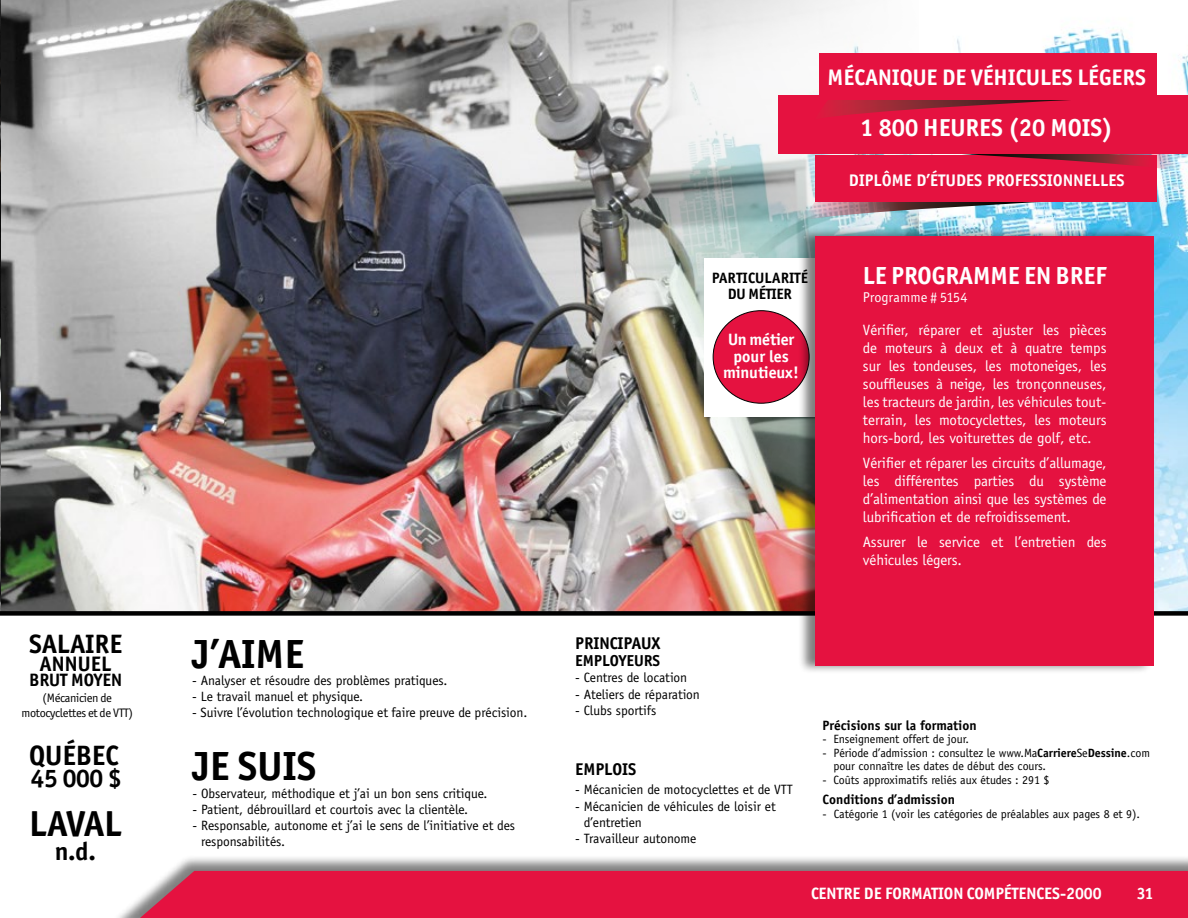
<style>
.page{position:relative;width:1188px;height:918px;background:#fff}
.page>*{position:absolute;margin:0;border:0;box-sizing:border-box;transform-origin:0 0}
.t1{font:700 40.8px "Officina San ITC";color:#000}
.t2{font:700 36.15px "Officina San ITC";letter-spacing:-.015em;color:#000}
.t3{font:700 28.05px "Officina San ITC";color:#000}
.t4{font:700 26.7px "Officina San ITC";color:#000}
.t5{font:700 25.5px "Officina San ITC";color:#000}
.t6{font:700 24.75px "Officina San ITC";color:#fff}
.t7{font:700 24.6px "Officina San ITC";color:#fff}
.t8{font:700 22.5px "Officina San ITC";color:#fff}
.t9{font:700 21px "Officina San ITC";letter-spacing:.01em;color:#000}
.t10{font:700 18px "Officina San ITC";color:#000}
.t11{font:700 16.95px "Officina San ITC";color:#000}
.t12{font:700 16.8px "Officina Sans";letter-spacing:-.005em;color:#fff}
.t13{font:700 16.5px/16.5px "Officina San ITC";color:#fff;text-align:center}
.t14{font:700 15.9px "Officina San ITC";color:#000}
.t15{font:15px/18px "Officina Sans";letter-spacing:-.005em;color:#fff;text-align:justify}
.t16{font:700 15px/16.5px "Officina San ITC";letter-spacing:.01em;color:#000;text-align:center}
.t17{font:14.25px "Officina San ITC";color:#fff}
.t18{font:13.5px/16.2px "Officina Sans";letter-spacing:-.005em;color:#000}
.t19{font:700 13.5px "Officina Sans";letter-spacing:-.005em;color:#000}
.t20{font:12.3px/15px "Officina San ITC";letter-spacing:-.025em;color:#000;text-align:center}
.t21{font:12px/13.5px "Officina Sans";letter-spacing:-.005em;color:#000}
.s1{font-weight:700}
</style>
<div class="page">
<img style="left:919px;top:28px;width:269px;height:583px">
<img style="left:0;top:0;width:919px;height:611px">
<div style="left:0;top:611px;width:1188px;height:5px;background:#000"></div>
<div style="left:112px;top:854px;width:1076px;height:64px;background:#000;opacity:.5"></div>
<div style="left:140px;top:871px;width:1048px;height:47px;background:#e51240"></div>
<img style="left:802px;top:192px;width:258px;height:29px">
<div style="left:815px;top:156px;width:342px;height:46px;background:#e51240"></div>
<svg style="left:922px;top:154px;width:258px;height:18px"></svg>
<div style="left:779px;top:95px;width:409px;height:59px;background:#e51240"></div>
<svg style="left:814px;top:91px;width:256px;height:26px"></svg>
<div style="left:819px;top:53px;width:338px;height:46px;background:#e51240"></div>
<div style="left:704px;top:258px;width:112px;height:159px;background:#fff"></div>
<div style="left:713px;top:311px;width:96px;height:92px;background:#e51240;border-radius:50%"></div>
<div style="left:798px;top:227px;width:354px;height:447px;background:#000;opacity:.5"></div>
<div style="left:816px;top:237px;width:338px;height:429px;background:#e51240"></div>
<h3 class="t4" style="left:29px;top:628px;width:95px">SALAIRE</h3>
<h3 class="t9" style="left:40px;top:651px;width:73px">ANNUEL</h3>
<h3 class="t10" style="left:29px;top:669px;width:95px">BRUT MOYEN</h3>
<p class="t20" style="left:21px;top:690px;width:113px">(Mécanicien de motocyclettes et de VTT)</p>
<h3 class="t3" style="left:29px;top:738px;width:91px">QUÉBEC</h3>
<h3 class="t5" style="left:31px;top:762px;width:92px">45 000 $</h3>
<h2 class="t2" style="left:29px;top:802px;width:94px">LAVAL</h2>
<h3 class="t5" style="left:55px;top:835px;width:43px">n.d.</h3>
<h1 class="t1" style="left:192px;top:629px;width:113px">J’AIME</h1>
<p class="t18" style="left:192px;top:672px;width:257px">- Analyser et résoudre des problèmes pratiques.</p>
<p class="t18" style="left:192px;top:688px;width:172px">- Le travail manuel et physique.</p>
<p class="t18" style="left:192px;top:705px;width:337px">- Suivre l’évolution technologique et faire preuve de précision.</p>
<h1 class="t1" style="left:192px;top:741px;width:126px">JE SUIS</h1>
<p class="t18" style="left:192px;top:785px;width:296px">- Observateur, méthodique et j’ai un bon sens critique.</p>
<p class="t18" style="left:192px;top:801px;width:277px">- Patient, débrouillard et courtois avec la clientèle.</p>
<p class="t18" style="left:201px;top:817px;width:316px;text-indent:-9px">- Responsable, autonome et j’ai le sens de l’initiative et des responsabilités.</p>
<h3 class="t8" style="left:828px;top:63px;width:320px">MÉCANIQUE DE VÉHICULES LÉGERS</h3>
<h3 class="t7" style="left:860px;top:112px;width:254px">1 800 HEURES (20 MOIS)</h3>
<p class="t12" style="left:849px;top:170px;width:277px">DIPLÔME D’ÉTUDES PROFESSIONNELLES</p>
<p class="t16" style="left:712px;top:269px;width:98px">PARTICULARITÉ<br>DU MÉTIER</p>
<p class="t13" style="left:723px;top:331px;width:77px">Un métier pour les minutieux!</p>
<h3 class="t6" style="left:863px;top:260px;width:245px">LE PROGRAMME EN BREF</h3>
<p class="t17" style="left:863px;top:289px;width:106px">Programme # 5154</p>
<p class="t15" style="left:863px;top:321px;width:245px">Vérifier, réparer et ajuster les pièces de moteurs à deux et à quatre temps sur les tondeuses, les motoneiges, les souffleuses à neige, les tronçonneuses, les tracteurs de jardin, les véhicules tout&shy;terrain, les motocyclettes, les moteurs hors-bord, les voiturettes de golf, etc.</p>
<p class="t15" style="left:863px;top:454px;width:245px">Vérifier et réparer les circuits d’allumage, les différentes parties du système d’alimentation ainsi que les systèmes de lubrification et de refroidissement.</p>
<p class="t15" style="left:863px;top:533px;width:245px">Assurer le service et l’entretien des véhicules légers.</p>
<p class="t11" style="left:575px;top:633px;width:87px">PRINCIPAUX</p>
<p class="t14" style="left:575px;top:650px;width:87px">EMPLOYEURS</p>
<p class="t18" style="left:575px;top:670px;width:113px">- Centres de location</p>
<p class="t18" style="left:575px;top:686px;width:126px">- Ateliers de réparation</p>
<p class="t18" style="left:575px;top:702px;width:83px">- Clubs sportifs</p>
<p class="t11" style="left:575px;top:759px;width:63px">EMPLOIS</p>
<p class="t18" style="left:575px;top:782px;width:219px">- Mécanicien de motocyclettes et de VTT</p>
<p class="t18" style="left:584px;top:798px;width:193px;text-indent:-9px">- Mécanicien de véhicules de loisir et d’entretien</p>
<p class="t18" style="left:575px;top:830px;width:123px">- Travailleur autonome</p>
<p class="t19" style="left:823px;top:717px;width:156px">Précisions sur la formation</p>
<p class="t21" style="left:823px;top:733px;width:148px">- Enseignement offert de jour.</p>
<p class="t21" style="left:833px;top:746px;width:318px;text-indent:-11px">- Période d’admission : consultez le www.Ma<span class="s1">Carriere</span>Se<span class="s1">Dessine</span>.com pour connaître les dates de début des cours.</p>
<p class="t21" style="left:823px;top:773px;width:228px">- Coûts approximatifs reliés aux études : 291 $</p>
<p class="t19" style="left:823px;top:791px;width:134px">Conditions d’admission</p>
<p class="t21" style="left:823px;top:807px;width:319px">- Catégorie 1 (voir les catégories de préalables aux pages 8 et 9).</p>
<p class="t13" style="left:811px;top:885px;width:292px">CENTRE DE FORMATION COMPÉTENCES-2000</p>
<p class="t13" style="left:1137px;top:885px;width:19px">31</p>
</div>
